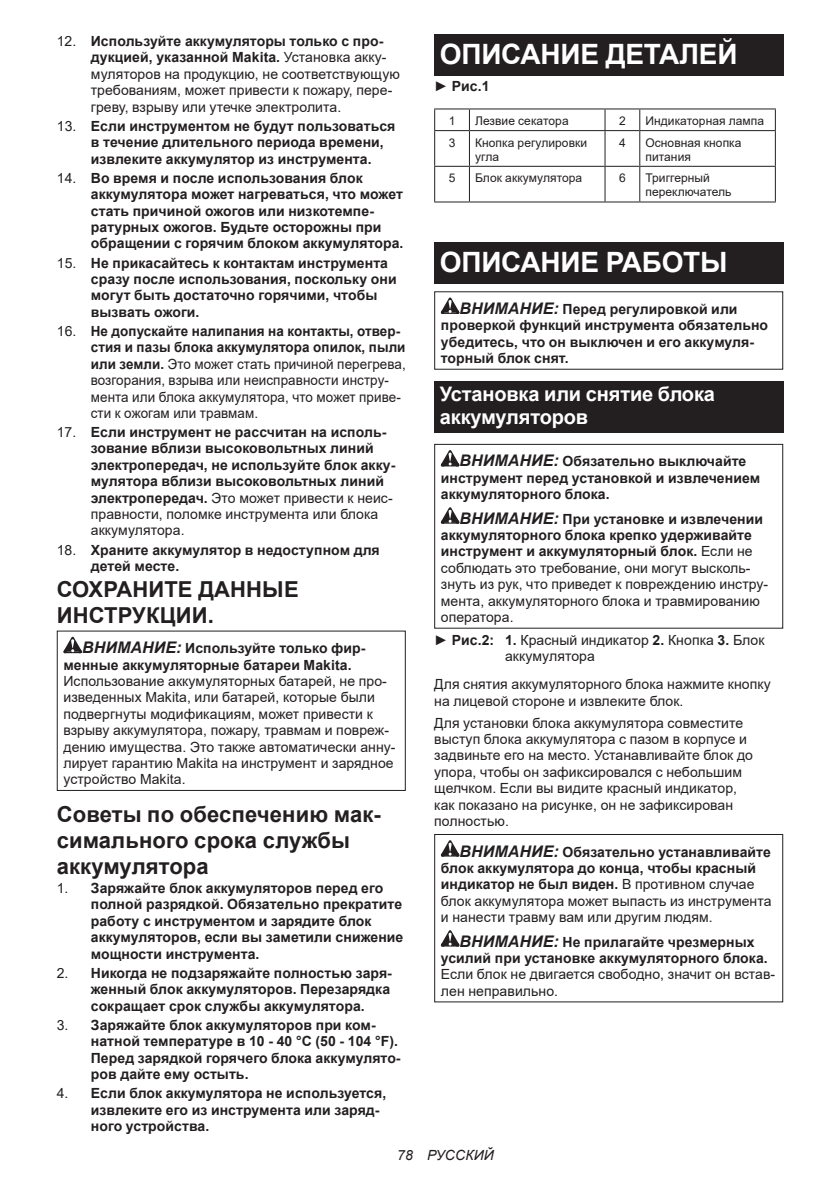
<style>
.page{position:relative;width:840px;height:1191px;background:#fff}
.page>*{position:absolute;margin:0;border:0;box-sizing:border-box;transform-origin:0 0}
.t1{font:700 28px "Arial";letter-spacing:-.01em;color:#fff}
.t2{font:700 22px/25.8px "Arial";letter-spacing:.005em;color:#231f20}
.t3{font:700 20px/23.4px "Arial";letter-spacing:-.01em;color:#fff}
.t4{font:14px/16.4px "Arial";letter-spacing:.005em;color:#231f20}
.t5{font:700 14px/16.4px "Arial";letter-spacing:.005em;color:#231f20}
.t6{font:italic 14px "Arial";letter-spacing:.005em;color:#231f20}
.t7{font:12px/14px "Arial";letter-spacing:.005em;color:#231f20}
.s1{font-weight:700}
.s2{font-weight:400}
.s3{font-style:italic;font-size:16px}
.s4{font-weight:700;font-style:italic;font-size:16px}
</style>
<div class="page">
<svg style="left:63px;top:637px;width:19px;height:16px"></svg>
<div style="left:57px;top:630px;width:348px;height:161px;border:1px solid #231f20"></div>
<div style="left:434px;top:34px;width:348px;height:41px;background:#231f20"></div>
<hr style="left:434px;top:108px;width:35px;height:1px;background:#231f20">
<svg style="left:434px;top:109px;width:1px;height:21px"></svg>
<hr style="left:469px;top:108px;width:135px;height:1px;background:#231f20">
<svg style="left:468px;top:109px;width:1px;height:21px"></svg>
<hr style="left:604px;top:108px;width:35px;height:1px;background:#231f20">
<svg style="left:604px;top:109px;width:1px;height:21px"></svg>
<hr style="left:639px;top:108px;width:136px;height:1px;background:#231f20">
<svg style="left:639px;top:109px;width:1px;height:21px"></svg>
<svg style="left:774px;top:109px;width:1px;height:21px"></svg>
<hr style="left:434px;top:130px;width:35px;height:1px;background:#231f20">
<hr style="left:434px;top:131px;width:1px;height:35px;background:#231f20">
<hr style="left:469px;top:130px;width:135px;height:1px;background:#231f20">
<hr style="left:468px;top:131px;width:1px;height:35px;background:#231f20">
<hr style="left:604px;top:130px;width:35px;height:1px;background:#231f20">
<hr style="left:604px;top:131px;width:1px;height:35px;background:#231f20">
<hr style="left:639px;top:130px;width:136px;height:1px;background:#231f20">
<hr style="left:639px;top:131px;width:1px;height:35px;background:#231f20">
<hr style="left:774px;top:131px;width:1px;height:35px;background:#231f20">
<hr style="left:434px;top:166px;width:35px;height:1px;background:#231f20">
<hr style="left:434px;top:167px;width:1px;height:34px;background:#231f20">
<hr style="left:469px;top:166px;width:135px;height:1px;background:#231f20">
<hr style="left:468px;top:167px;width:1px;height:34px;background:#231f20">
<hr style="left:604px;top:166px;width:35px;height:1px;background:#231f20">
<hr style="left:604px;top:167px;width:1px;height:34px;background:#231f20">
<hr style="left:639px;top:166px;width:136px;height:1px;background:#231f20">
<hr style="left:639px;top:167px;width:1px;height:34px;background:#231f20">
<hr style="left:774px;top:167px;width:1px;height:34px;background:#231f20">
<hr style="left:434px;top:201px;width:35px;height:1px;background:#231f20">
<hr style="left:469px;top:201px;width:135px;height:1px;background:#231f20">
<hr style="left:604px;top:201px;width:35px;height:1px;background:#231f20">
<hr style="left:639px;top:201px;width:136px;height:1px;background:#231f20">
<div style="left:434px;top:242px;width:348px;height:41px;background:#231f20"></div>
<svg style="left:440px;top:297px;width:19px;height:17px"></svg>
<div style="left:434px;top:381px;width:348px;height:52px;background:#231f20"></div>
<svg style="left:440px;top:450px;width:19px;height:16px"></svg>
<svg style="left:440px;top:507px;width:19px;height:16px"></svg>
<div style="left:434px;top:444px;width:348px;height:184px;border:1px solid #231f20"></div>
<svg style="left:440px;top:840px;width:19px;height:16px"></svg>
<svg style="left:440px;top:930px;width:19px;height:16px"></svg>
<div style="left:434px;top:834px;width:348px;height:168px;border:1px solid #231f20"></div>
<p class="t4" style="left:91px;top:33px;width:310px;text-indent:-34px">12. <span class="s1">Используйте аккумуляторы только с про&shy;дукцией, указанной Makita.</span> Установка акку&shy;муляторов на продукцию, не соответствующую требованиям, может привести к пожару, пере&shy;греву, взрыву или утечке электролита.</p>
<p class="t5" style="left:91px;top:118px;width:306px;text-indent:-34px"><span class="s2">13.</span> Если инструментом не будут пользоваться в течение длительного периода времени, извлеките аккумулятор из инструмента.</p>
<p class="t5" style="left:91px;top:170px;width:314px;text-indent:-34px"><span class="s2">14.</span> Во время и после использования блок аккумулятора может нагреваться, что может стать причиной ожогов или низкотемпе&shy;ратурных ожогов. Будьте осторожны при обращении с горячим блоком аккумулятора.</p>
<p class="t5" style="left:91px;top:254px;width:307px;text-indent:-34px"><span class="s2">15.</span> Не прикасайтесь к контактам инструмента сразу после использования, поскольку они могут быть достаточно горячими, чтобы вызвать ожоги.</p>
<p class="t4" style="left:91px;top:323px;width:316px;text-indent:-34px">16. <span class="s1">Не допускайте налипания на контакты, отвер&shy;стия и пазы блока аккумулятора опилок, пыли или земли.</span> Это может стать причиной перегрева, возгорания, взрыва или неисправности инстру&shy;мента или блока аккумулятора, что может приве&shy;сти к ожогам или травмам.</p>
<p class="t5" style="left:91px;top:424px;width:306px;text-indent:-34px"><span class="s2">17.</span> Если инструмент не рассчитан на исполь&shy;зование вблизи высоковольтных линий электропередач, не используйте блок акку&shy;мулятора вблизи высоковольтных линий электропередач. <span class="s2">Это может привести к неис&shy;правности, поломке инструмента или блока аккумулятора.</span></p>
<p class="t5" style="left:91px;top:541px;width:290px;text-indent:-34px"><span class="s2">18.</span> Храните аккумулятор в недоступном для детей месте.</p>
<h2 class="t2" style="left:57px;top:576px;width:243px">СОХРАНИТЕ ДАННЫЕ<br>ИНСТРУКЦИИ.</h2>
<p class="t5" style="left:63px;top:640px;width:303px;text-indent:19px"><span class="s3">ВНИМАНИЕ:</span> Используйте только фир&shy;менные аккумуляторные батареи Makita.</p>
<p class="t4" style="left:63px;top:672px;width:333px">Использование аккумуляторных батарей, не про&shy;изведенных Makita, или батарей, которые были подвергнуты модификациям, может привести к взрыву аккумулятора, пожару, травмам и повреж&shy;дению имущества. Это также автоматически анну&shy;лирует гарантию Makita на инструмент и зарядное устройство Makita.</p>
<h2 class="t2" style="left:57px;top:802px;width:325px">Советы по обеспечению мак&shy;симального срока службы аккумулятора</h2>
<p class="t5" style="left:91px;top:880px;width:314px;text-indent:-34px"><span class="s2">1.</span> Заряжайте блок аккумуляторов перед его полной разрядкой. Обязательно прекратите работу с инструментом и зарядите блок аккумуляторов, если вы заметили снижение мощности инструмента.</p>
<p class="t5" style="left:91px;top:965px;width:302px;text-indent:-34px"><span class="s2">2.</span> Никогда не подзаряжайте полностью заря&shy;женный блок аккумуляторов. Перезарядка сокращает срок службы аккумулятора.</p>
<p class="t5" style="left:91px;top:1016px;width:311px;text-indent:-34px"><span class="s2">3.</span> Заряжайте блок аккумуляторов при ком&shy;натной температуре в 10 - 40 °C (50 - 104 °F).<br>Перед зарядкой горячего блока аккумулято&shy;ров дайте ему остыть.</p>
<p class="t5" style="left:91px;top:1085px;width:297px;text-indent:-34px"><span class="s2">4.</span> Если блок аккумулятора не используется, извлеките его из инструмента или заряд&shy;ного устройства.</p>
<h1 class="t1" style="left:439px;top:34px;width:299px">ОПИСАНИЕ ДЕТАЛЕЙ</h1>
<p class="t5" style="left:434px;top:78px;width:57px"><span class="s2">►</span> Рис.1</p>
<p class="t7" style="left:448px;top:114px;width:8px">1</p>
<p class="t7" style="left:475px;top:114px;width:95px">Лезвие секатора</p>
<p class="t7" style="left:618px;top:114px;width:8px">2</p>
<p class="t7" style="left:645px;top:114px;width:120px">Индикаторная лампа</p>
<p class="t7" style="left:448px;top:135px;width:8px">3</p>
<p class="t7" style="left:475px;top:135px;width:113px">Кнопка регулировки угла</p>
<p class="t7" style="left:618px;top:135px;width:8px">4</p>
<p class="t7" style="left:645px;top:135px;width:97px">Основная кнопка питания</p>
<p class="t7" style="left:448px;top:171px;width:8px">5</p>
<p class="t7" style="left:475px;top:171px;width:109px">Блок аккумулятора</p>
<p class="t7" style="left:618px;top:171px;width:8px">6</p>
<p class="t7" style="left:645px;top:171px;width:88px">Триггерный переключатель</p>
<h1 class="t1" style="left:439px;top:242px;width:289px">ОПИСАНИЕ РАБОТЫ</h1>
<p class="t5" style="left:440px;top:301px;width:328px;text-indent:19px"><span class="s3">ВНИМАНИЕ:</span> Перед регулировкой или проверкой функций инструмента обязательно убедитесь, что он выключен и его аккумуля&shy;торный блок снят.</p>
<h3 class="t3" style="left:439px;top:382px;width:276px">Установка или снятие блока аккумуляторов</h3>
<p class="t5" style="left:440px;top:453px;width:320px;text-indent:19px"><span class="s3">ВНИМАНИЕ:</span> Обязательно выключайте инструмент перед установкой и извлечением аккумуляторного блока.</p>
<p class="t4" style="left:440px;top:510px;width:329px;text-indent:19px"><span class="s4">ВНИМАНИЕ:</span> <span class="s1">При установке и извлечении аккумуляторного блока крепко удерживайте инструмент и аккумуляторный блок.</span> Если не соблюдать это требование, они могут высколь&shy;знуть из рук, что приведет к повреждению инстру&shy;мента, аккумуляторного блока и травмированию оператора.</p>
<p class="t4" style="left:504px;top:632px;width:261px;text-indent:-71px">► <span class="s1">Рис.2: 1.</span> Красный индикатор <span class="s1">2.</span> Кнопка <span class="s1">3.</span> Блок аккумулятора</p>
<p class="t4" style="left:434px;top:676px;width:338px">Для снятия аккумуляторного блока нажмите кнопку на лицевой стороне и извлеките блок.</p>
<p class="t4" style="left:434px;top:714px;width:320px">Для установки блока аккумулятора совместите выступ блока аккумулятора с пазом в корпусе и задвиньте его на место. Устанавливайте блок до упора, чтобы он зафиксировался с небольшим щелчком. Если вы видите красный индикатор, как показано на рисунке, он не зафиксирован полностью.</p>
<p class="t4" style="left:440px;top:843px;width:332px;text-indent:19px"><span class="s4">ВНИМАНИЕ:</span> <span class="s1">Обязательно устанавливайте блок аккумулятора до конца, чтобы красный индикатор не был виден.</span> В противном случае блок аккумулятора может выпасть из инструмента и нанести травму вам или другим людям.</p>
<p class="t5" style="left:440px;top:933px;width:328px;text-align:center"><span class="s3">ВНИМАНИЕ:</span> Не прилагайте чрезмерных усилий при установке аккумуляторного блока.</p>
<p class="t4" style="left:440px;top:966px;width:335px">Если блок не двигается свободно, значит он встав&shy;лен неправильно.</p>
<p class="t6" style="left:397px;top:1146px;width:98px">78 РУССКИЙ</p>
</div>
